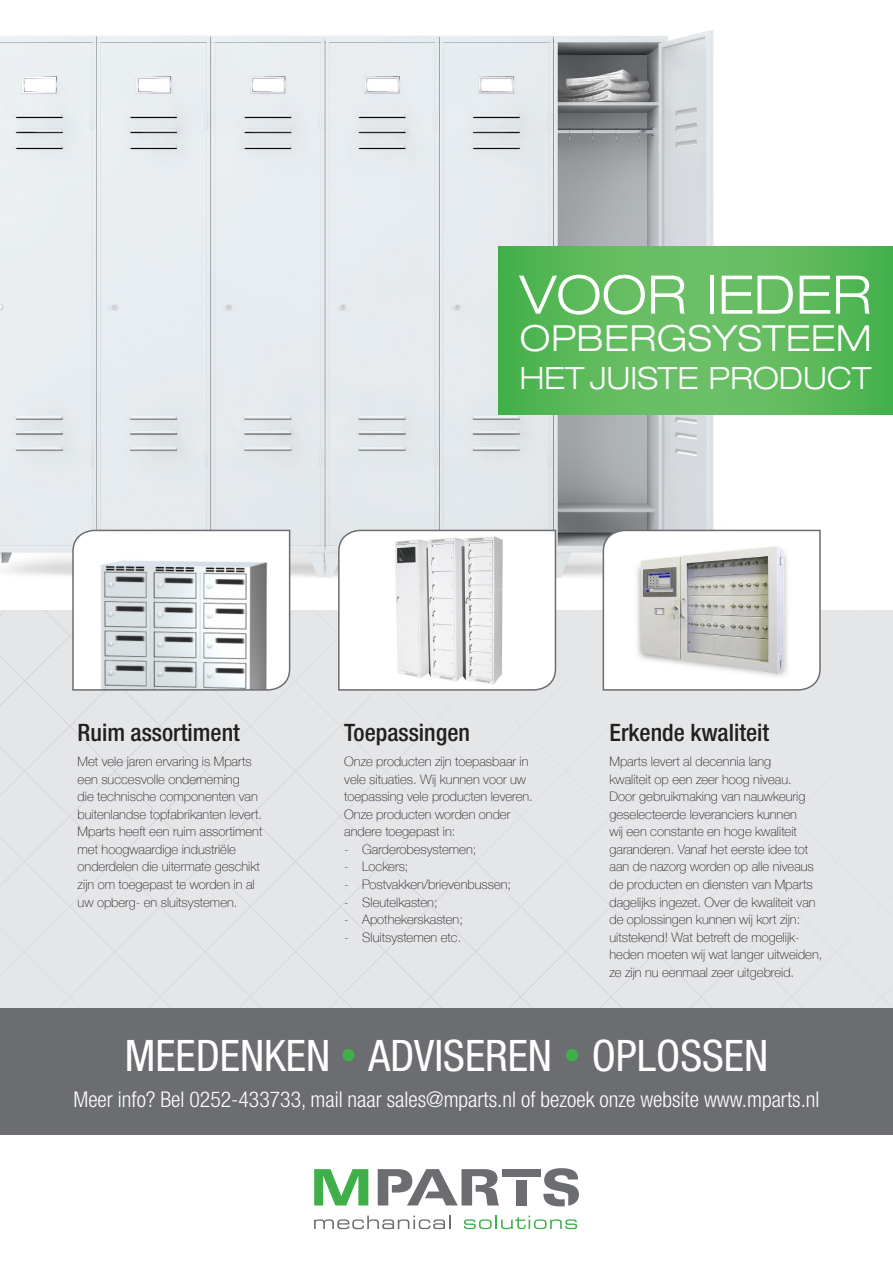
<style>
.page{position:relative;width:893px;height:1263px;background:#fff}
.page>*{position:absolute;margin:0;border:0;box-sizing:border-box;transform-origin:0 0}
.t1{font:300 expanded 53.25px "Helvetica Neue";color:#fff}
.t2{font:condensed 43.5px "Helvetica Neue";color:#fff}
.t3{font:300 expanded 36px "Helvetica Neue";letter-spacing:.015em;color:#fff}
.t4{font:300 expanded 30.75px "Helvetica Neue";color:#fff}
.t5{font:500 condensed 24px "Helvetica Neue";color:#231f20}
.t6{font:300 condensed 21.75px "Helvetica Neue";color:#fff}
.t7{font:100 13.05px/17.5px "Helvetica Neue";color:#231f20}
</style>
<div class="page">
<img style="left:0;top:30px;width:827px;height:548px">
<div style="left:0;top:610px;width:893px;height:398px;background:#e5e6e8"></div>
<svg style="left:314px;top:1169px;width:54px;height:36px"></svg>
<svg style="left:378px;top:1169px;width:121px;height:36px"></svg>
<div style="left:516px;top:1180px;width:10px;height:25px;background:#6c6d70"></div>
<div style="left:502px;top:1169px;width:38px;height:7px;background:#6c6d70"></div>
<svg style="left:543px;top:1168px;width:36px;height:38px"></svg>
<svg style="left:314px;top:1215px;width:136px;height:14px"></svg>
<svg style="left:464px;top:1215px;width:113px;height:14px"></svg>
<div style="left:0;top:1008px;width:893px;height:127px;background:#6c6d70"></div>
<svg style="left:602px;top:529px;width:219px;height:162px"></svg>
<svg style="left:498px;top:247px;width:395px;height:167px;background:#5cb95b"></svg>
<div style="left:342px;top:1049px;width:13px;height:12px;background:#3eaf49;border-radius:50%"></div>
<div style="left:566px;top:1049px;width:12px;height:12px;background:#3eaf49;border-radius:50%"></div>
<svg style="left:71px;top:529px;width:220px;height:162px"></svg>
<svg style="left:337px;top:529px;width:220px;height:162px"></svg>
<p class="t1" style="left:520px;top:263px;width:353px">VOOR IEDER</p>
<p class="t3" style="left:520px;top:317px;width:353px">OPBERGSYSTEEM</p>
<p class="t4" style="left:520px;top:359px;width:353px">HET JUISTE PRODUCT</p>
<p class="t5" style="left:78px;top:718px;width:164px">Ruim assortiment</p>
<p class="t5" style="left:344px;top:718px;width:127px">Toepassingen</p>
<p class="t5" style="left:609px;top:718px;width:161px">Erkende kwaliteit</p>
<p class="t7" style="left:78px;top:752px;width:186px">Met vele jaren ervaring is Mparts een succesvolle onderneming<br>die technische componenten van buitenlandse topfabrikanten levert.<br>Mparts heeft een ruim assortiment met hoogwaardige industriële onderdelen die uitermate geschikt</p>
<p class="t7" style="left:78px;top:875px;width:179px">zijn om toegepast te worden in al</p>
<p class="t7" style="left:78px;top:892px;width:161px">uw opberg- en sluitsystemen.</p>
<p class="t7" style="left:344px;top:752px;width:190px">Onze producten zijn toepasbaar in vele situaties. Wij kunnen voor uw toepassing vele producten leveren.<br>Onze producten worden onder</p>
<p class="t7" style="left:344px;top:822px;width:113px">andere toegepast in:</p>
<p class="t7" style="left:344px;top:840px;width:134px">- Garderobesystemen;</p>
<p class="t7" style="left:344px;top:857px;width:66px">- Lockers;</p>
<p class="t7" style="left:344px;top:875px;width:168px">- Postvakken/brievenbussen;</p>
<p class="t7" style="left:344px;top:892px;width:95px">- Sleutelkasten;</p>
<p class="t7" style="left:344px;top:910px;width:120px">- Apothekerskasten;</p>
<p class="t7" style="left:344px;top:928px;width:119px">- Sluitsystemen etc.</p>
<p class="t7" style="left:609px;top:752px;width:208px">Mparts levert al decennia lang kwaliteit op een zeer hoog niveau.<br>Door gebruikmaking van nauwkeurig geselecteerde leveranciers kunnen<br>wij een constante en hoge kwaliteit garanderen. Vanaf het eerste idee tot aan de nazorg worden op alle niveaus de producten en diensten van Mparts dagelijks ingezet. Over de kwaliteit van de oplossingen kunnen wij kort zijn:</p>
<p class="t7" style="left:609px;top:928px;width:192px">uitstekend! Wat betreft de mogelijk-</p>
<p class="t7" style="left:609px;top:945px;width:214px">heden moeten wij wat langer uitweiden, ze zijn nu eenmaal zeer uitgebreid.</p>
<p class="t2" style="left:125px;top:1030px;width:645px">MEEDENKEN ADVISEREN OPLOSSEN</p>
<p class="t6" style="left:73px;top:1087px;width:748px">Meer info? Bel 0252-433733, mail naar sales@mparts.nl of bezoek onze website www.mparts.nl</p>
</div>
